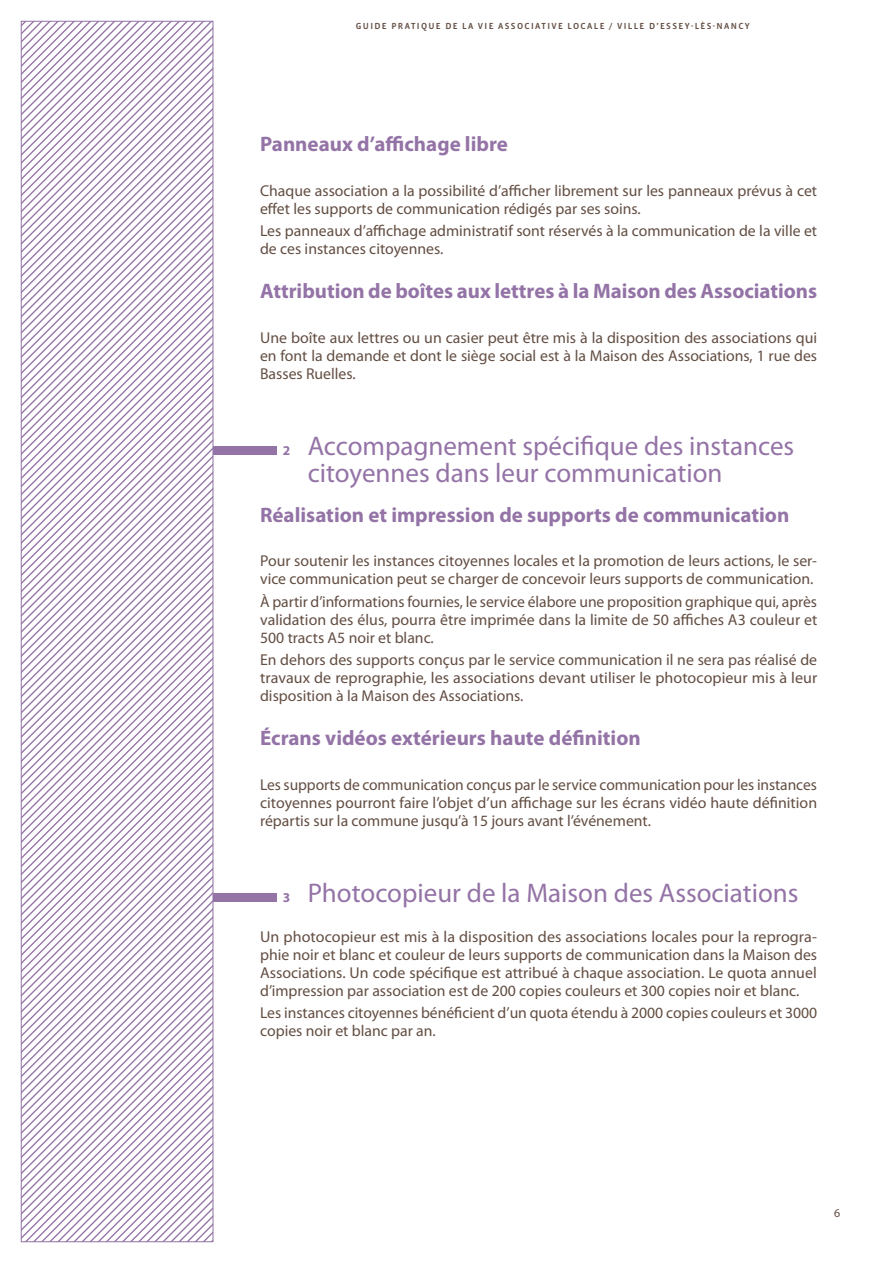
<style>
.page{position:relative;width:893px;height:1263px;background:#fff}
.page>*{position:absolute;margin:0;border:0;box-sizing:border-box;transform-origin:0 0}
.Style_de_paragraphe{font:27px/27px "Myriad Pro";color:#9473a6}
.Labeur{font:700 21px "Myriad Pro";color:#9473a6}
.Labeur-2{font:15.75px/18px "Myriad Pro";color:#634e43;text-align:justify}
.Style_de_paragraphe-2{font:700 13.5px "Myriad Pro";color:#9473a6}
.Labeur-3{font:12px "Myriad Pro";color:#634e43}
.sous-rubriques{font:500 9px "Vista Sans OT";letter-spacing:.15em;color:#634e43}
</style>
<div class="page">
<svg style="left:23px;top:23px;width:188px;height:1217px"></svg>
<div style="left:21px;top:21px;width:192px;height:1221px;border:1px solid #9473a6"></div>
<div style="left:213px;top:446px;width:63px;height:9px;background:#9473a6"></div>
<div style="left:213px;top:893px;width:63px;height:8px;background:#9473a6"></div>
<p class="sous-rubriques" style="left:356px;top:21px;width:396px">GUIDE PRATIQUE DE LA VIE ASSOCIATIVE LOCALE / VILLE D’ESSEY-LÈS-NANCY</p>
<p class="Labeur" style="left:260px;top:132px;width:249px">Panneaux d’affichage libre</p>
<p class="Labeur-2" style="left:260px;top:182px;width:558px">Chaque association a la possibilité d’afficher librement sur les panneaux prévus à cet effet les supports de communication rédigés par ses soins.</p>
<p class="Labeur-2" style="left:260px;top:222px;width:558px">Les panneaux d’affichage administratif sont réservés à la communication de la ville et de ces instances citoyennes.</p>
<p class="Labeur" style="left:260px;top:279px;width:559px">Attribution de boîtes aux lettres à la Maison des Associations</p>
<p class="Labeur-2" style="left:260px;top:329px;width:559px">Une boîte aux lettres ou un casier peut être mis à la disposition des associations qui en font la demande et dont le siège social est à la Maison des Associations, 1 rue des Basses Ruelles.</p>
<p class="Style_de_paragraphe" style="left:308px;top:432px;width:488px">Accompagnement spécifique des instances citoyennes dans leur communication</p>
<p class="Labeur" style="left:260px;top:503px;width:531px">Réalisation et impression de supports de communication</p>
<p class="Labeur-2" style="left:260px;top:552px;width:559px">Pour soutenir les instances citoyennes locales et la promotion de leurs actions, le ser&shy;vice communication peut se charger de concevoir leurs supports de communication.</p>
<p class="Labeur-2" style="left:260px;top:593px;width:559px">À partir d’informations fournies, le service élabore une proposition graphique qui, après validation des élus, pourra être imprimée dans la limite de 50 affiches A3 couleur et 500 tracts A5 noir et blanc.</p>
<p class="Labeur-2" style="left:260px;top:651px;width:559px">En dehors des supports conçus par le service communication il ne sera pas réalisé de travaux de reprographie, les associations devant utiliser le photocopieur mis à leur disposition à la Maison des Associations.</p>
<p class="Labeur" style="left:260px;top:726px;width:382px">Écrans vidéos extérieurs haute définition</p>
<p class="Labeur-2" style="left:260px;top:776px;width:558px">Les supports de communication conçus par le service communication pour les instances citoyennes pourront faire l’objet d’un affichage sur les écrans vidéo haute définition répartis sur la commune jusqu’à 15 jours avant l’événement.</p>
<p class="Style_de_paragraphe-2" style="left:283px;top:443px;width:9px">2</p>
<p class="Style_de_paragraphe" style="left:308px;top:880px;width:492px">Photocopieur de la Maison des Associations</p>
<p class="Labeur-2" style="left:260px;top:928px;width:559px">Un photocopieur est mis à la disposition des associations locales pour la reprogra&shy;phie noir et blanc et couleur de leurs supports de communication dans la Maison des Associations. Un code spécifique est attribué à chaque association. Le quota annuel d’impression par association est de 200 copies couleurs et 300 copies noir et blanc.</p>
<p class="Labeur-2" style="left:260px;top:1004px;width:559px">Les instances citoyennes bénéficient d’un quota étendu à 2000 copies couleurs et 3000 copies noir et blanc par an.</p>
<p class="Style_de_paragraphe-2" style="left:283px;top:889px;width:9px">3</p>
<p class="Labeur-3" style="left:834px;top:1207px;width:8px">6</p>
</div>
